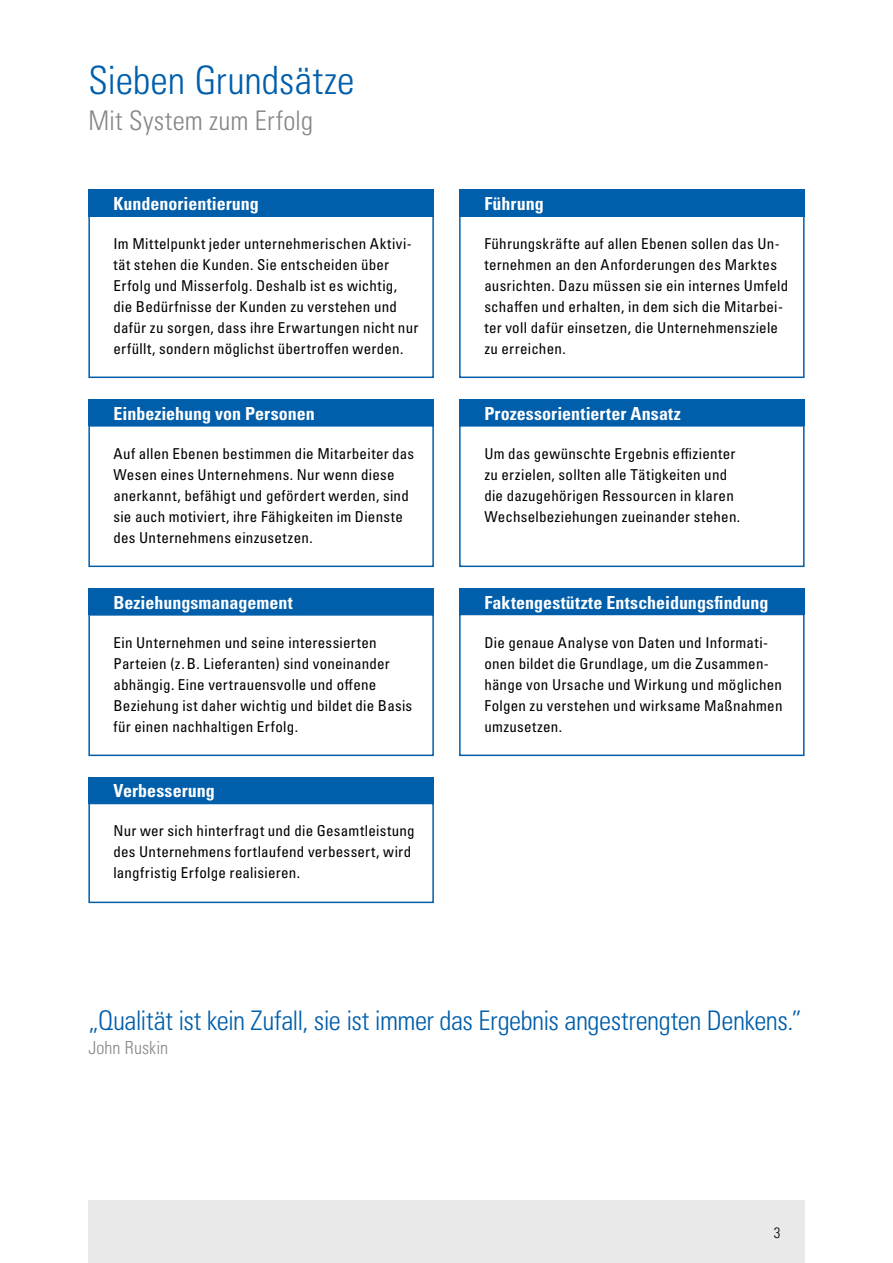
<style>
.page{position:relative;width:893px;height:1263px;background:#fff}
.page>*{position:absolute;margin:0;border:0;box-sizing:border-box;transform-origin:0 0}
.t1{font:39px "Univers LTCYR 47 Light Cond";color:#005eaa}
.t2{font:27px "Univers LTCYR 47 Light Cond";letter-spacing:-.015em;color:#005eaa}
.t3{font:27px "Univers LTCYR 47 Light Cond";letter-spacing:.005em;color:#878786}
.t4{font:18px "Univers LTCYR 67 Bold Cond";color:#fff}
.t5{font:18px "Univers LTCYR 47 Light Cond";letter-spacing:.005em;color:#878786}
.t6{font:condensed 15px/21px "Univers LTCYR 57";letter-spacing:.015em;color:#000}
.t7{font:15px "Univers LTCYR 47 Light Cond";color:#000}
</style>
<div class="page">
<div style="left:88px;top:1200px;width:717px;height:63px;background:#e9e9e9"></div>
<div style="left:88px;top:189px;width:346px;height:28px;background:#005eaa"></div>
<div style="left:459px;top:588px;width:346px;height:26px;background:#005eaa"></div>
<div style="left:459px;top:189px;width:346px;height:28px;background:#005eaa"></div>
<div style="left:88px;top:588px;width:346px;height:27px;background:#005eaa"></div>
<div style="left:88px;top:399px;width:346px;height:27px;background:#005eaa"></div>
<div style="left:88px;top:215px;width:346px;height:163px;border:2px solid #005eaa"></div>
<div style="left:459px;top:614px;width:346px;height:142px;border:2px solid #005eaa"></div>
<div style="left:459px;top:215px;width:346px;height:163px;border:2px solid #005eaa"></div>
<div style="left:88px;top:614px;width:346px;height:142px;border:2px solid #005eaa"></div>
<div style="left:88px;top:425px;width:346px;height:142px;border:2px solid #005eaa"></div>
<div style="left:88px;top:777px;width:346px;height:26px;background:#005eaa"></div>
<div style="left:88px;top:803px;width:346px;height:100px;border:2px solid #005eaa"></div>
<div style="left:459px;top:399px;width:346px;height:27px;background:#005eaa"></div>
<div style="left:459px;top:425px;width:346px;height:142px;border:2px solid #005eaa"></div>
<h1 class="t1" style="left:88px;top:54px;width:268px">Sieben Grundsätze</h1>
<h2 class="t3" style="left:88px;top:103px;width:226px">Mit System zum Erfolg</h2>
<p class="t4" style="left:113px;top:192px;width:147px">Kundenorientierung</p>
<p class="t6" style="left:113px;top:232px;width:306px">Im Mittelpunkt jeder unternehmerischen Aktivi&shy;tät stehen die Kunden. Sie entscheiden über Erfolg und Misserfolg. Deshalb ist es wichtig, die Bedürfnisse der Kunden zu verstehen und dafür zu sorgen, dass ihre Erwartungen nicht nur erfüllt, sondern möglichst übertroffen werden.</p>
<p class="t4" style="left:113px;top:402px;width:203px">Einbeziehung von Personen</p>
<p class="t6" style="left:113px;top:442px;width:302px">Auf allen Ebenen bestimmen die Mitarbeiter das Wesen eines Unternehmens. Nur wenn diese anerkannt, befähigt und gefördert werden, sind sie auch motiviert, ihre Fähigkeiten im Dienste des Unternehmens einzusetzen.</p>
<p class="t4" style="left:113px;top:591px;width:181px">Beziehungsmanagement</p>
<p class="t6" style="left:113px;top:631px;width:300px">Ein Unternehmen und seine interessierten Parteien (z.B. Lieferanten) sind voneinander abhängig. Eine vertrauensvolle und offene Beziehung ist daher wichtig und bildet die Basis für einen nachhaltigen Erfolg.</p>
<p class="t4" style="left:113px;top:780px;width:103px">Verbesserung</p>
<p class="t6" style="left:113px;top:820px;width:303px">Nur wer sich hinterfragt und die Gesamtleistung des Unternehmens fortlaufend verbessert, wird langfristig Erfolge realisieren.</p>
<p class="t4" style="left:484px;top:192px;width:61px">Führung</p>
<p class="t6" style="left:484px;top:232px;width:305px">Führungskräfte auf allen Ebenen sollen das Un&shy;ternehmen an den Anforderungen des Marktes ausrichten. Dazu müssen sie ein internes Umfeld schaffen und erhalten, in dem sich die Mitarbei&shy;ter voll dafür einsetzen, die Unternehmensziele zu erreichen.</p>
<p class="t4" style="left:484px;top:402px;width:198px">Prozessorientierter Ansatz</p>
<p class="t6" style="left:484px;top:442px;width:257px">Um das gewünschte Ergebnis effizienter zu erzielen, sollten alle Tätigkeiten und die dazugehörigen Ressourcen in klaren Wechselbeziehungen zueinander stehen.</p>
<p class="t4" style="left:484px;top:591px;width:286px">Faktengestützte Entscheidungsfindung</p>
<p class="t6" style="left:484px;top:631px;width:300px">Die genaue Analyse von Daten und Informati&shy;onen bildet die Grundlage, um die Zusammen&shy;hänge von Ursache und Wirkung und möglichen Folgen zu verstehen und wirksame Maßnahmen umzusetzen.</p>
<h2 class="t2" style="left:88px;top:1002px;width:715px">„Qualität ist kein Zufall, sie ist immer das Ergebnis angestrengten Denkens.”</h2>
<p class="t5" style="left:88px;top:1035px;width:81px">John Ruskin</p>
<p class="t7" style="left:774px;top:1222px;width:8px">3</p>
</div>
